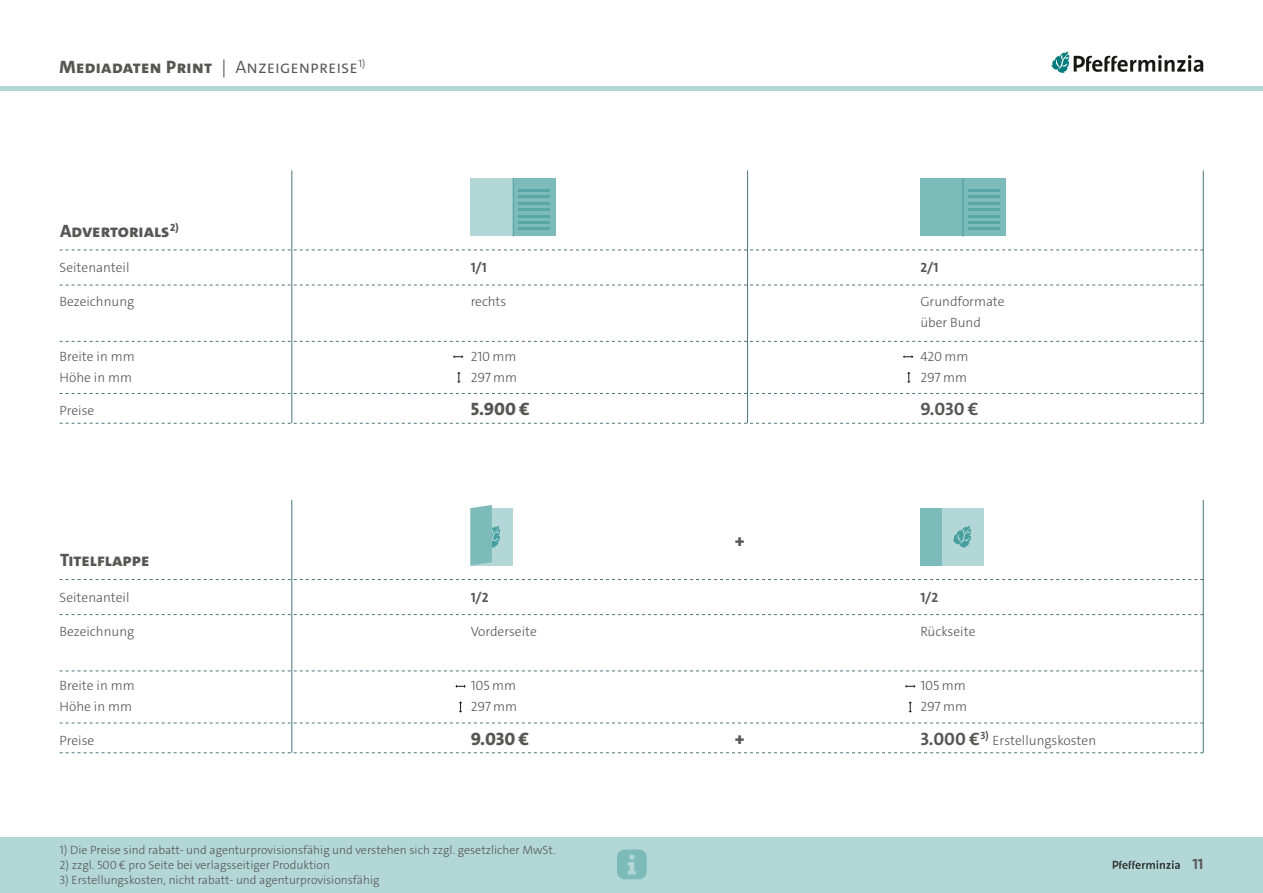
<style>
.page{position:relative;width:1263px;height:893px;background:#fff}
.page>*{position:absolute;margin:0;border:0;box-sizing:border-box;transform-origin:0 0}
.Rubrik-Thema{font:800 18px "The Sans C4 s";letter-spacing:.02em;color:#565655}
.Zwiti{font:800 18px "The Sans C4 s";color:#565655}
.Lauftext{font:800 18px "The Sans C4 s";color:#565655}
.Lauftext-2{font:700 18px "The Sans C4 s";color:#565655}
.t1{font:700 15px "The Sans C4 s";color:#565655}
.Lauftext-3{font:300 13.5px/21px "The Sans C4 s";color:#565655}
.Lauftext-4{font:700 13.5px "The Sans C4 s";color:#565655}
.Quelle{font:300 12px "The Sans C4 s";color:#565655}
.s1{font-weight:300}
.s2{font-weight:700;font-size:18px}
</style>
<div class="page">
<div style="left:0;top:838px;width:1263px;height:55px;background:#b3d7d7"></div>
<svg style="left:1113px;top:860px;width:67px;height:9px"></svg>
<svg style="left:617px;top:849px;width:30px;height:30px"></svg>
<svg style="left:1051px;top:51px;width:152px;height:22px"></svg>
<hr style="left:292px;top:170px;width:1px;height:253px;background:#4a767b">
<hr style="left:747px;top:170px;width:1px;height:253px;background:#4a767b">
<hr style="left:1203px;top:170px;width:1px;height:253px;background:#4a767b">
<svg style="left:60px;top:250px;width:1143px;height:1px"></svg>
<svg style="left:60px;top:285px;width:1143px;height:1px"></svg>
<svg style="left:60px;top:341px;width:1143px;height:1px"></svg>
<svg style="left:60px;top:393px;width:1143px;height:1px"></svg>
<svg style="left:60px;top:423px;width:1143px;height:1px"></svg>
<svg style="left:453px;top:355px;width:10px;height:3px"></svg>
<svg style="left:903px;top:355px;width:10px;height:3px"></svg>
<svg style="left:457px;top:372px;width:4px;height:11px"></svg>
<svg style="left:907px;top:372px;width:4px;height:11px"></svg>
<hr style="left:292px;top:500px;width:1px;height:253px;background:#4a767b">
<hr style="left:1203px;top:500px;width:1px;height:253px;background:#4a767b">
<svg style="left:60px;top:579px;width:1143px;height:1px"></svg>
<svg style="left:60px;top:614px;width:1143px;height:1px"></svg>
<svg style="left:60px;top:670px;width:1143px;height:1px"></svg>
<svg style="left:60px;top:723px;width:1143px;height:1px"></svg>
<svg style="left:60px;top:752px;width:1143px;height:1px"></svg>
<svg style="left:455px;top:685px;width:11px;height:3px"></svg>
<svg style="left:459px;top:701px;width:3px;height:12px"></svg>
<div style="left:471px;top:179px;width:85px;height:57px;background:#b3d7d7"></div>
<hr style="left:512px;top:179px;width:2px;height:57px;background:#007a7a">
<svg style="left:513px;top:179px;width:43px;height:57px;background:#79b9b9"></svg>
<hr style="left:518px;top:189px;width:32px;height:2px;background:#007a7a">
<hr style="left:518px;top:195px;width:32px;height:3px;background:#007a7a">
<hr style="left:518px;top:202px;width:32px;height:2px;background:#007a7a">
<hr style="left:518px;top:208px;width:32px;height:3px;background:#007a7a">
<hr style="left:518px;top:215px;width:32px;height:2px;background:#007a7a">
<hr style="left:518px;top:221px;width:32px;height:3px;background:#007a7a">
<hr style="left:518px;top:228px;width:32px;height:2px;background:#007a7a">
<div style="left:920px;top:179px;width:85px;height:57px;background:#7dbbbb"></div>
<hr style="left:968px;top:189px;width:31px;height:2px;background:#007a7a">
<hr style="left:968px;top:195px;width:31px;height:3px;background:#007a7a">
<hr style="left:968px;top:202px;width:31px;height:2px;background:#007a7a">
<hr style="left:968px;top:208px;width:31px;height:3px;background:#007a7a">
<hr style="left:968px;top:215px;width:31px;height:2px;background:#007a7a">
<hr style="left:968px;top:221px;width:31px;height:3px;background:#007a7a">
<hr style="left:968px;top:228px;width:31px;height:2px;background:#007a7a">
<svg style="left:905px;top:685px;width:10px;height:3px"></svg>
<svg style="left:908px;top:701px;width:4px;height:12px"></svg>
<div style="left:471px;top:508px;width:42px;height:57px;background:#b3d7d7"></div>
<div style="left:942px;top:508px;width:42px;height:57px;background:#b3d7d7"></div>
<svg style="left:953px;top:526px;width:18px;height:22px"></svg>
<svg style="left:471px;top:505px;width:30px;height:60px"></svg>
<div style="left:920px;top:508px;width:22px;height:57px;background:#7dbbbb"></div>
<hr style="left:0;top:86px;width:1263px;height:4px;background:#b3d7d7">
<p class="Rubrik-Thema" style="left:60px;top:55px;width:307px">Mediadaten Print <span class="s1">| Anzeigenpreise</span><sup>1)</sup></p>
<p class="Zwiti" style="left:60px;top:219px;width:120px">Advertorials<sup>2)</sup></p>
<p class="Lauftext-3" style="left:60px;top:257px;width:71px">Seitenanteil</p>
<p class="Lauftext-3" style="left:60px;top:291px;width:76px">Bezeichnung</p>
<p class="Lauftext-3" style="left:60px;top:346px;width:77px">Breite in mm<br>Höhe in mm</p>
<p class="Lauftext-3" style="left:60px;top:401px;width:36px">Preise</p>
<p class="Zwiti" style="left:60px;top:548px;width:91px">Titelflappe</p>
<p class="Lauftext-3" style="left:60px;top:587px;width:71px">Seitenanteil</p>
<p class="Lauftext-3" style="left:60px;top:621px;width:76px">Bezeichnung</p>
<p class="Lauftext-3" style="left:60px;top:675px;width:77px">Breite in mm<br>Höhe in mm</p>
<p class="Lauftext-3" style="left:60px;top:730px;width:36px">Preise</p>
<p class="Lauftext-4" style="left:471px;top:259px;width:18px">1/1</p>
<p class="Lauftext-3" style="left:471px;top:291px;width:37px">rechts</p>
<p class="Lauftext-3" style="left:471px;top:346px;width:48px">210 mm<br>297 mm</p>
<p class="Lauftext" style="left:471px;top:398px;width:60px">5.900 €</p>
<p class="Lauftext-4" style="left:471px;top:588px;width:19px">1/2</p>
<p class="Lauftext-3" style="left:471px;top:621px;width:68px">Vorderseite</p>
<p class="Lauftext-3" style="left:471px;top:675px;width:48px">105 mm<br>297 mm</p>
<p class="Lauftext" style="left:471px;top:727px;width:60px">9.030 €</p>
<p class="Quelle" style="left:60px;top:842px;width:497px">1) Die Preise sind rabatt- und agenturprovisionsfähig und verstehen sich zzgl. gesetzlicher MwSt.</p>
<p class="Quelle" style="left:60px;top:857px;width:272px">2) zzgl. 500 € pro Seite bei verlagsseitiger Produktion</p>
<p class="Quelle" style="left:60px;top:872px;width:321px">3) Erstellungskosten, nicht rabatt- und agenturprovisionsfähig</p>
<p class="Lauftext" style="left:735px;top:529px;width:11px">+</p>
<p class="Lauftext" style="left:735px;top:727px;width:11px">+</p>
<p class="Lauftext-4" style="left:920px;top:259px;width:20px">2/1</p>
<p class="Lauftext-3" style="left:920px;top:291px;width:86px">Grundformate über Bund</p>
<p class="Lauftext-3" style="left:920px;top:346px;width:50px">420 mm<br>297 mm</p>
<p class="Lauftext-2" style="left:920px;top:398px;width:59px">9.030 €</p>
<p class="Lauftext-4" style="left:920px;top:588px;width:19px">1/2</p>
<p class="Lauftext-3" style="left:920px;top:621px;width:57px">Rückseite</p>
<p class="Lauftext-3" style="left:920px;top:675px;width:48px">105 mm<br>297 mm</p>
<p class="Lauftext-3" style="left:920px;top:730px;width:177px"><span class="s2">3.000 €</span><sup>3)</sup> Erstellungskosten</p>
<p class="t1" style="left:1192px;top:854px;width:13px">11</p>
</div>
